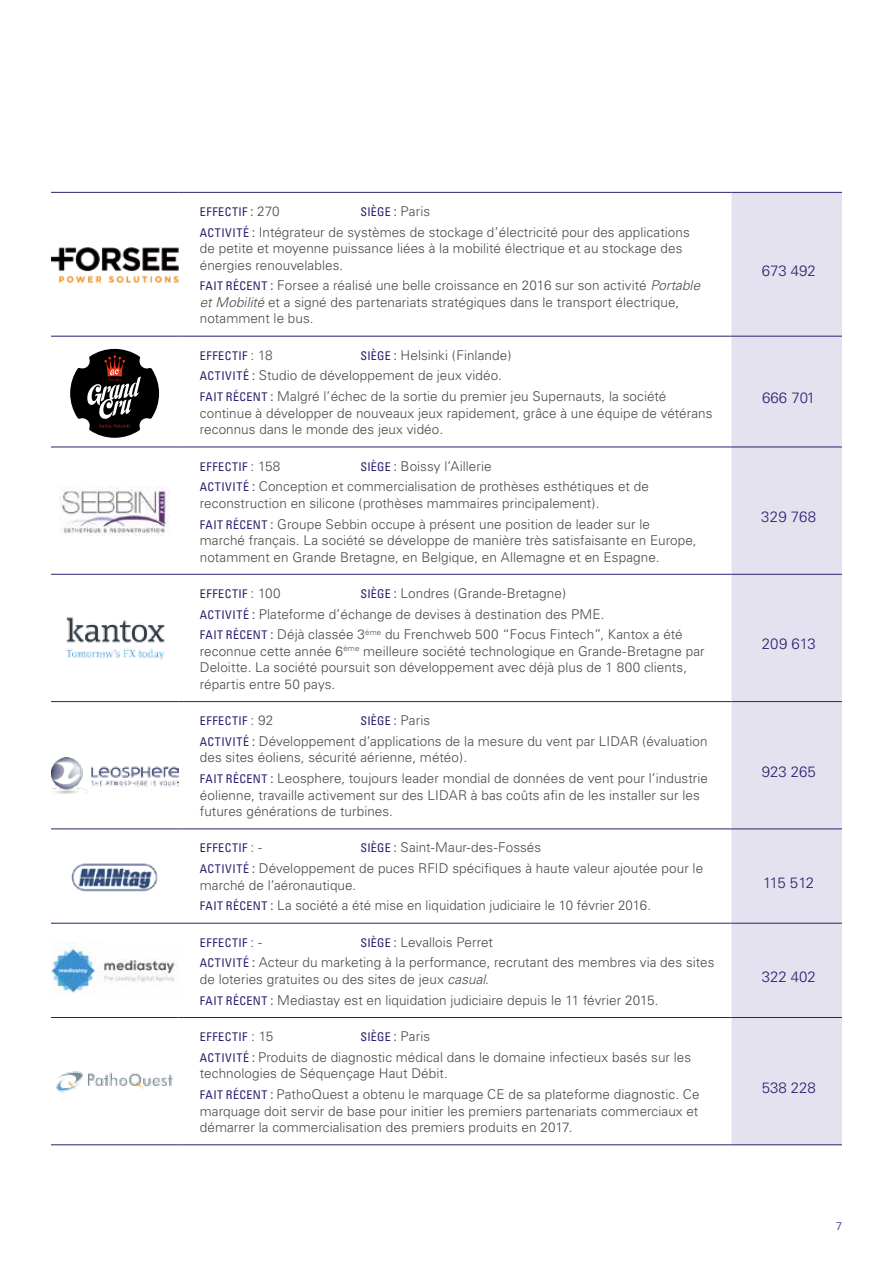
<style>
.page{position:relative;width:893px;height:1263px;background:#fff}
.page>*{position:absolute;margin:0;border:0;box-sizing:border-box;transform-origin:0 0}
.t1{font:300 15px "Univers";color:#2e1f6e}
.t2{font:300 13.5px/16.5px "Univers";letter-spacing:.005em;color:#4a4a49}
.t3{font:condensed 12px "Univers";letter-spacing:.04em;color:#2e1f6e}
.t4{font:300 11.25px "Univers";color:#2e1f6e}
.s1{font-size:13.5px;color:#4a4a49}
.s2{font-weight:300;font-stretch:normal;font-size:13.5px;color:#4a4a49}
.s3{font-weight:400;font-stretch:condensed;font-size:12px;color:#2e1f6e}
.s4{font-weight:400;font-stretch:condensed}
.s5{font-style:italic}
</style>
<div class="page">
<div style="left:731px;top:193px;width:111px;height:951px;background:#e5e2f0"></div>
<hr style="left:731px;top:192px;width:111px;height:1px;background:#2e1f6e">
<hr style="left:731px;top:447px;width:111px;height:1px;background:#2e1f6e">
<hr style="left:731px;top:574px;width:111px;height:1px;background:#2e1f6e">
<hr style="left:731px;top:701px;width:111px;height:1px;background:#2e1f6e">
<hr style="left:731px;top:828px;width:111px;height:1px;background:#2e1f6e">
<hr style="left:731px;top:923px;width:111px;height:1px;background:#2e1f6e">
<hr style="left:731px;top:1017px;width:111px;height:1px;background:#2e1f6e">
<hr style="left:731px;top:1144px;width:111px;height:1px;background:#2e1f6e">
<hr style="left:731px;top:336px;width:111px;height:1px;background:#2e1f6e">
<hr style="left:51px;top:192px;width:128px;height:1px;background:#2e1f6e">
<hr style="left:51px;top:336px;width:128px;height:1px;background:#2e1f6e">
<hr style="left:51px;top:447px;width:128px;height:1px;background:#2e1f6e">
<hr style="left:179px;top:192px;width:552px;height:1px;background:#2e1f6e">
<hr style="left:179px;top:336px;width:552px;height:1px;background:#2e1f6e">
<hr style="left:179px;top:447px;width:552px;height:1px;background:#2e1f6e">
<hr style="left:51px;top:574px;width:128px;height:1px;background:#2e1f6e">
<hr style="left:51px;top:701px;width:128px;height:1px;background:#2e1f6e">
<hr style="left:51px;top:828px;width:128px;height:1px;background:#2e1f6e">
<hr style="left:179px;top:574px;width:552px;height:1px;background:#2e1f6e">
<hr style="left:179px;top:701px;width:552px;height:1px;background:#2e1f6e">
<hr style="left:179px;top:828px;width:552px;height:1px;background:#2e1f6e">
<hr style="left:51px;top:923px;width:128px;height:1px;background:#2e1f6e">
<hr style="left:179px;top:923px;width:552px;height:1px;background:#2e1f6e">
<hr style="left:51px;top:1017px;width:128px;height:1px;background:#2e1f6e">
<hr style="left:179px;top:1017px;width:552px;height:1px;background:#2e1f6e">
<hr style="left:51px;top:1144px;width:128px;height:1px;background:#2e1f6e">
<hr style="left:179px;top:1144px;width:552px;height:1px;background:#2e1f6e">
<img style="left:51px;top:247px;width:127px;height:36px">
<svg style="left:70px;top:349px;width:89px;height:89px"></svg>
<img style="left:59px;top:486px;width:111px;height:49px">
<img style="left:66px;top:617px;width:99px;height:43px">
<img style="left:51px;top:757px;width:127px;height:37px">
<img style="left:71px;top:863px;width:87px;height:29px">
<img style="left:51px;top:942px;width:127px;height:52px">
<img style="left:56px;top:1071px;width:117px;height:21px">
<p class="t3" style="left:200px;top:204px;width:81px">EFFECTIF <span class="s1">:</span> <span class="s2">270</span></p>
<p class="t3" style="left:360px;top:204px;width:71px">SIÈGE <span class="s1">:</span> <span class="s2">Paris</span></p>
<p class="t2" style="left:200px;top:224px;width:491px"><span class="s3">ACTIVITÉ</span> <span class="s4">:</span> Intégrateur de systèmes de stockage d’électricité pour des applications de petite et moyenne puissance liées à la mobilité électrique et au stockage des énergies renouvelables.</p>
<p class="t2" style="left:200px;top:277px;width:502px"><span class="s3">FAIT RÉCENT</span> <span class="s4">:</span> Forsee a réalisé une belle croissance en 2016 sur son activité <span class="s5">Portable et Mobilité</span> et a signé des partenariats stratégiques dans le transport électrique, notamment le bus.</p>
<p class="t2" style="left:200px;top:345px;width:468px;line-height:20.7px;text-indent:160px"><span class="s3">SIÈGE</span> <span class="s4">:</span> Helsinki (Finlande)<br><span class="s3">ACTIVITÉ</span> <span class="s4">:</span> Studio de développement de jeux vidéo.<br><span class="s3">FAIT RÉCENT</span> <span class="s4">:</span> Malgré l’échec de la sortie du premier jeu Supernauts, la société</p>
<p class="t2" style="left:200px;top:405px;width:514px">continue à développer de nouveaux jeux rapidement, grâce à une équipe de vétérans reconnus dans le monde des jeux vidéo.</p>
<p class="t3" style="left:200px;top:348px;width:74px">EFFECTIF <span class="s2">: 18</span></p>
<p class="t2" style="left:200px;top:455px;width:450px;line-height:20.7px;text-align:center"><span class="s3">SIÈGE</span> <span class="s4">:</span> Boissy l’Aillerie<br><span class="s3">ACTIVITÉ</span> <span class="s4">:</span> Conception et commercialisation de prothèses esthétiques et de</p>
<p class="t2" style="left:200px;top:493px;width:451px;line-height:20.7px">reconstruction en silicone (prothèses mammaires principalement).<br><span class="s3">FAIT RÉCENT</span> <span class="s4">:</span> Groupe Sebbin occupe à présent une position de leader sur le</p>
<p class="t2" style="left:200px;top:532px;width:498px">marché français. La société se développe de manière très satisfaisante en Europe, notamment en Grande Bretagne, en Belgique, en Allemagne et en Espagne.</p>
<p class="t3" style="left:200px;top:459px;width:82px">EFFECTIF <span class="s2">: 158</span></p>
<p class="t2" style="left:200px;top:583px;width:484px;line-height:20.7px;text-indent:160px"><span class="s3">SIÈGE</span> <span class="s4">:</span> Londres (Grande-Bretagne)<br><span class="s3">ACTIVITÉ</span> <span class="s4">:</span> Plateforme d’échange de devises à destination des PME.<br><span class="s3">FAIT RÉCENT</span> <span class="s4">:</span> Déjà classée 3<sup>ème</sup> du Frenchweb 500 “Focus Fintech”, Kantox a été</p>
<p class="t2" style="left:200px;top:643px;width:506px">reconnue cette année 6<sup>ème</sup> meilleure société technologique en Grande-Bretagne par<br>Deloitte. La société poursuit son développement avec déjà plus de 1 800 clients, répartis entre 50 pays.</p>
<p class="t3" style="left:200px;top:586px;width:82px">EFFECTIF <span class="s2">: 100</span></p>
<p class="t3" style="left:200px;top:713px;width:75px">EFFECTIF <span class="s2">: 92</span></p>
<p class="t3" style="left:360px;top:713px;width:71px">SIÈGE <span class="s1">:</span> <span class="s2">Paris</span></p>
<p class="t2" style="left:200px;top:733px;width:509px"><span class="s3">ACTIVITÉ</span> <span class="s4">:</span> Développement d’applications de la mesure du vent par LIDAR (évaluation des sites éoliens, sécurité aérienne, météo).</p>
<p class="t2" style="left:200px;top:770px;width:510px"><span class="s3">FAIT RÉCENT</span> <span class="s4">:</span> Leosphere, toujours leader mondial de données de vent pour l’industrie éolienne, travaille activement sur des LIDAR à bas coûts afin de les installer sur les futures générations de turbines.</p>
<p class="t1" style="left:762px;top:261px;width:56px">673 492</p>
<p class="t1" style="left:762px;top:389px;width:55px">666 701</p>
<p class="t1" style="left:761px;top:508px;width:56px">329 768</p>
<p class="t1" style="left:762px;top:635px;width:56px">209 613</p>
<p class="t1" style="left:762px;top:762px;width:56px">923 265</p>
<p class="t2" style="left:200px;top:837px;width:505px;line-height:20.7px;text-align:center"><span class="s3">SIÈGE</span> <span class="s4">:</span> Saint-Maur-des-Fossés<br><span class="s3">ACTIVITÉ</span> <span class="s4">:</span> Développement de puces RFID spécifiques à haute valeur ajoutée pour le</p>
<p class="t2" style="left:200px;top:874px;width:453px;line-height:20.7px">marché de l’aéronautique.<br><span class="s3">FAIT RÉCENT</span> <span class="s4">:</span> La société a été mise en liquidation judiciaire le 10 février 2016.</p>
<p class="t1" style="left:763px;top:873px;width:52px">115 512</p>
<p class="t3" style="left:200px;top:935px;width:63px">EFFECTIF <span class="s2">: -</span></p>
<p class="t3" style="left:200px;top:840px;width:63px">EFFECTIF <span class="s2">: -</span></p>
<p class="t2" style="left:200px;top:931px;width:516px;line-height:20.7px;text-indent:160px"><span class="s3">SIÈGE</span> <span class="s4">:</span> Levallois Perret<br><span class="s3">ACTIVITÉ</span> <span class="s4">:</span> Acteur du marketing à la performance, recrutant des membres via des sites</p>
<p class="t2" style="left:200px;top:969px;width:460px;line-height:20.7px">de loteries gratuites ou des sites de jeux <span class="s5">casual</span>.<br><span class="s3">FAIT RÉCENT</span> <span class="s4">:</span> Mediastay est en liquidation judiciaire depuis le 11 février 2015.</p>
<p class="t1" style="left:762px;top:967px;width:56px">322 402</p>
<p class="t3" style="left:200px;top:1029px;width:75px">EFFECTIF <span class="s2">: 15</span></p>
<p class="t3" style="left:360px;top:1029px;width:71px">SIÈGE <span class="s1">:</span> <span class="s2">Paris</span></p>
<p class="t2" style="left:200px;top:1049px;width:493px"><span class="s3">ACTIVITÉ</span> <span class="s4">:</span> Produits de diagnostic médical dans le domaine infectieux basés sur les technologies de Séquençage Haut Débit.</p>
<p class="t2" style="left:200px;top:1086px;width:501px;text-align:justify"><span class="s3">FAIT RÉCENT</span> <span class="s4">:</span> PathoQuest a obtenu le marquage CE de sa plateforme diagnostic. Ce marquage doit servir de base pour initier les premiers partenariats commerciaux et démarrer la commercialisation des premiers produits en 2017.</p>
<p class="t1" style="left:762px;top:1078px;width:56px">538 228</p>
<p class="t4" style="left:836px;top:1219px;width:8px">7</p>
</div>
